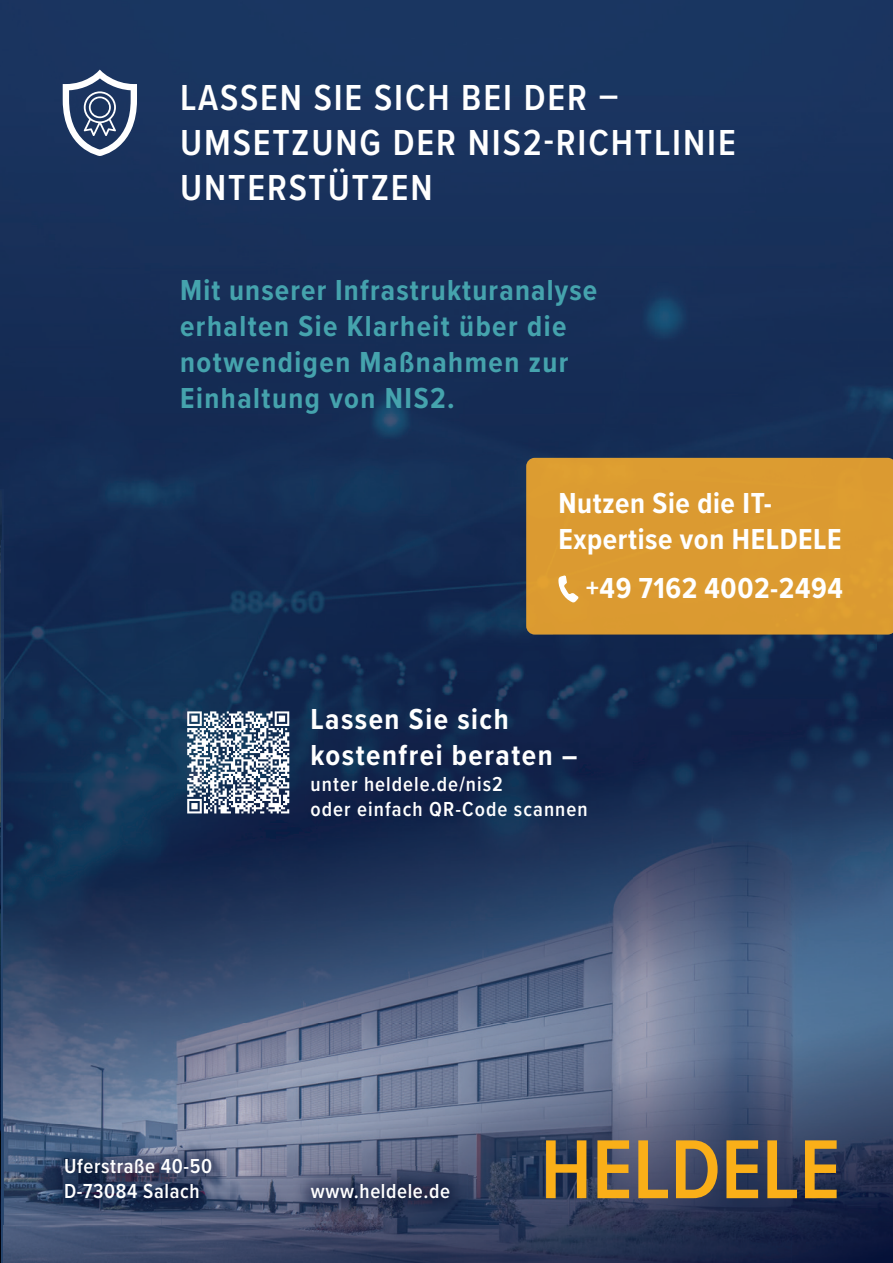
<style>
.page{position:relative;width:893px;height:1263px;background:#fff}
.page>*{position:absolute;margin:0;border:0;box-sizing:border-box;transform-origin:0 0}
.t1{font:600 37.5px/45px "Proxima Nova Cond";letter-spacing:.05em;color:#fff}
.t2{font:700 30px/36px "Proxima Nova Cond";letter-spacing:.05em;color:#45a3ad}
.t3{font:700 30px/36px "Proxima Nova Cond";letter-spacing:.05em;color:#fff}
.t4{font:700 30px/36px "Proxima Nova Cond";letter-spacing:.02em;color:#fff}
.t5{font:600 21px/25.2px "Proxima Nova Cond";letter-spacing:.05em;color:#fff}
.t6{font:600 21px/25.2px "Proxima Nova Cond";letter-spacing:.03em;color:#fff}
</style>
<div class="page">
<div style="left:0;top:0;width:554px;height:470px;background:#18305a"></div>
<div style="left:554px;top:0;width:339px;height:458px;background:#18315b"></div>
<img style="left:0;top:470px;width:526px;height:54px">
<img style="left:555px;top:634px;width:338px;height:86px">
<img style="left:3px;top:524px;width:552px;height:214px">
<img style="left:3px;top:738px;width:1px;height:525px">
<img style="left:0;top:541px;width:2px;height:722px">
<img style="left:0;top:489px;width:3px;height:52px">
<img style="left:2px;top:541px;width:1px;height:722px">
<img style="left:4px;top:720px;width:889px;height:543px">
<div style="left:526px;top:458px;width:367px;height:176px;background:#db9a31"></div>
<svg style="left:558px;top:575px;width:22px;height:29px"></svg>
<svg style="left:546px;top:1140px;width:40px;height:58px;background:#967532"></svg>
<svg style="left:597px;top:1140px;width:32px;height:58px;background:#b1883b"></svg>
<svg style="left:638px;top:1140px;width:30px;height:58px;background:#967a4d"></svg>
<svg style="left:676px;top:1140px;width:42px;height:58px;background:#a37f3a"></svg>
<svg style="left:726px;top:1140px;width:32px;height:58px;background:#a47d31"></svg>
<svg style="left:767px;top:1140px;width:30px;height:58px;background:#846b3f"></svg>
<svg style="left:805px;top:1140px;width:32px;height:58px;background:#a47c30"></svg>
<img style="left:47px;top:1140px;width:182px;height:76px">
<img style="left:293px;top:1166px;width:174px;height:50px">
<svg style="left:63px;top:70px;width:74px;height:86px"></svg>
<svg style="left:187px;top:711px;width:102px;height:102px"></svg>
<p class="t1" style="left:180px;top:74px;width:557px">LASSEN SIE SICH BEI DER –<br>UMSETZUNG DER NIS2-RICHTLINIE<br>UNTERSTÜTZEN</p>
<p class="t2" style="left:180px;top:271px;width:419px">Mit unserer Infrastrukturanalyse erhalten Sie Klarheit über die notwendigen Maßnahmen zur<br>Einhaltung von NIS2.</p>
<p class="t4" style="left:558px;top:485px;width:285px">Nutzen Sie die IT-<br>Expertise von HELDELE</p>
<p class="t3" style="left:586px;top:569px;width:259px">+49 7162 4002-2494</p>
<p class="t3" style="left:311px;top:701px;width:269px">Lassen Sie sich kostenfrei beraten –</p>
<p class="t5" style="left:311px;top:770px;width:279px">unter heldele.de/nis2<br>oder einfach QR-Code scannen</p>
<p class="t6" style="left:64px;top:1152px;width:150px">Uferstraße 40-50<br>D-73084 Salach</p>
<p class="t6" style="left:311px;top:1178px;width:141px">www.heldele.de</p>
</div>
